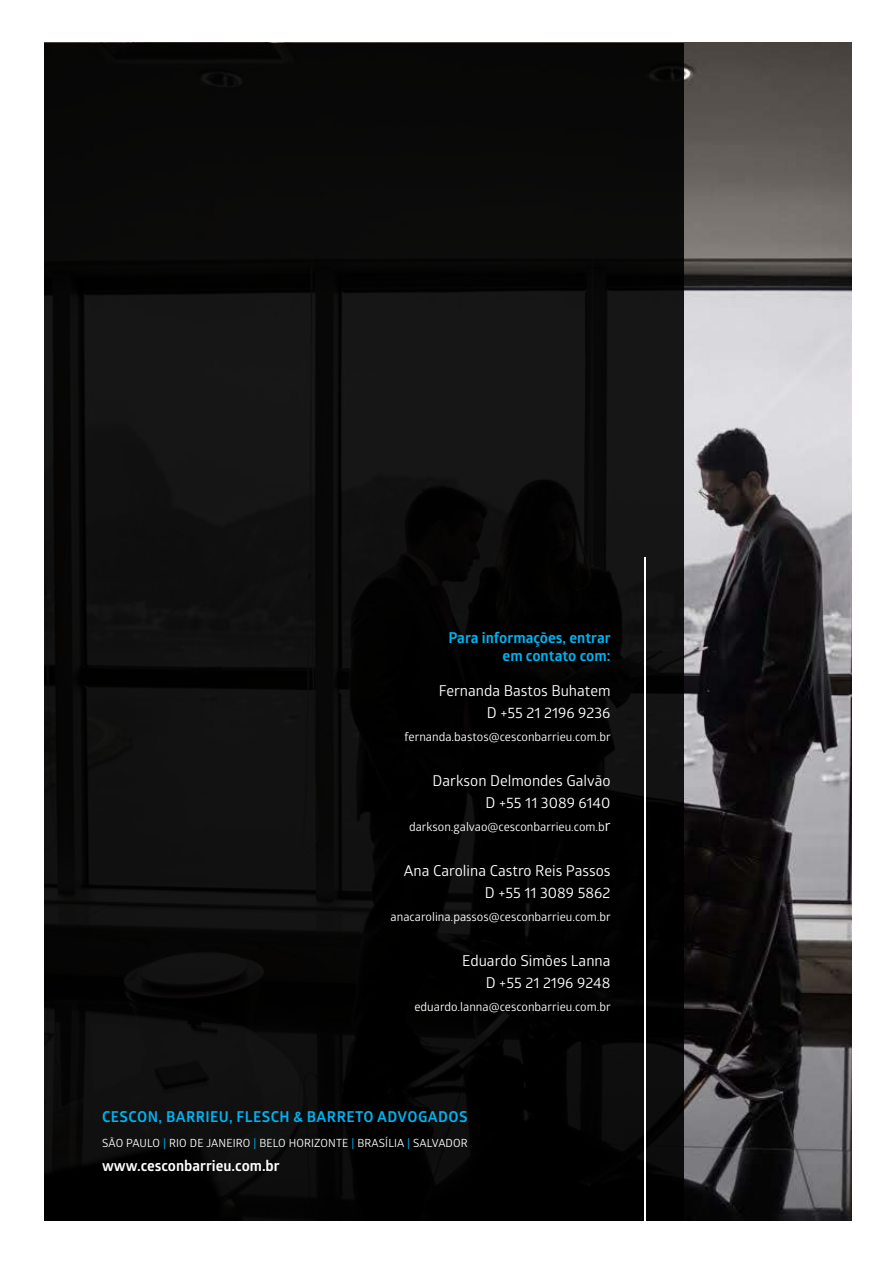
<style>
.page{position:relative;width:893px;height:1263px;background:#fff}
.page>*{position:absolute;margin:0;border:0;box-sizing:border-box;transform-origin:0 0}
.t1{font:15px/22.5px "Glober";color:#fff;text-align:right}
.t2{font:700 15px "Glober";letter-spacing:.03em;color:#00b3f0}
.t3{font:700 15px/18px "Glober";letter-spacing:.01em;color:#00b3f0;text-align:right}
.t4{font:700 15px "Glober";color:#fff}
.t5{font:12px "Glober";color:#fff}
.t6{font:11.25px "Glober";letter-spacing:.01em;color:#fff}
.s1{font-size:15px}
.s2{color:#00b3f0}
</style>
<div class="page">
<img style="left:684px;top:43px;width:167px;height:1177px">
<div style="left:44px;top:43px;width:640px;height:1177px;background:linear-gradient(to right,#0d0d0d,#080707)"></div>
<hr style="left:644px;top:557px;width:1px;height:663px;background:#fff">
<p class="t3" style="left:448px;top:628px;width:164px">Para informações, entrar em contato com:</p>
<p class="t1" style="left:439px;top:678px;width:173px">Fernanda Bastos Buhatem<br>D +55 21 2196 9236</p>
<p class="t5" style="left:405px;top:728px;width:208px">fernanda.bastos@cesconbarrieu.com.br</p>
<p class="t1" style="left:433px;top:768px;width:179px">Darkson Delmondes Galvão<br>D +55 11 3089 6140</p>
<p class="t5" style="left:409px;top:818px;width:203px">darkson.galvao@cesconbarrieu.com.b<span class="s1">r</span></p>
<p class="t1" style="left:404px;top:858px;width:208px">Ana Carolina Castro Reis Passos<br>D +55 11 3089 5862</p>
<p class="t5" style="left:391px;top:908px;width:222px">anacarolina.passos@cesconbarrieu.com.br</p>
<p class="t1" style="left:462px;top:948px;width:150px">Eduardo Simões Lanna<br>D +55 21 2196 9248</p>
<p class="t5" style="left:414px;top:998px;width:198px">eduardo.lanna@cesconbarrieu.com.br</p>
<p class="t2" style="left:102px;top:1106px;width:367px">CESCON, BARRIEU, FLESCH &amp; BARRETO ADVOGADOS</p>
<p class="t6" style="left:102px;top:1135px;width:367px">SÃO PAULO <span class="s2">|</span> RIO DE JANEIRO <span class="s2">|</span> BELO HORIZONTE <span class="s2">|</span> BRASÍLIA <span class="s2">|</span> SALVADOR</p>
<p class="t4" style="left:102px;top:1155px;width:179px">www.cesconbarrieu.com.br</p>
</div>
